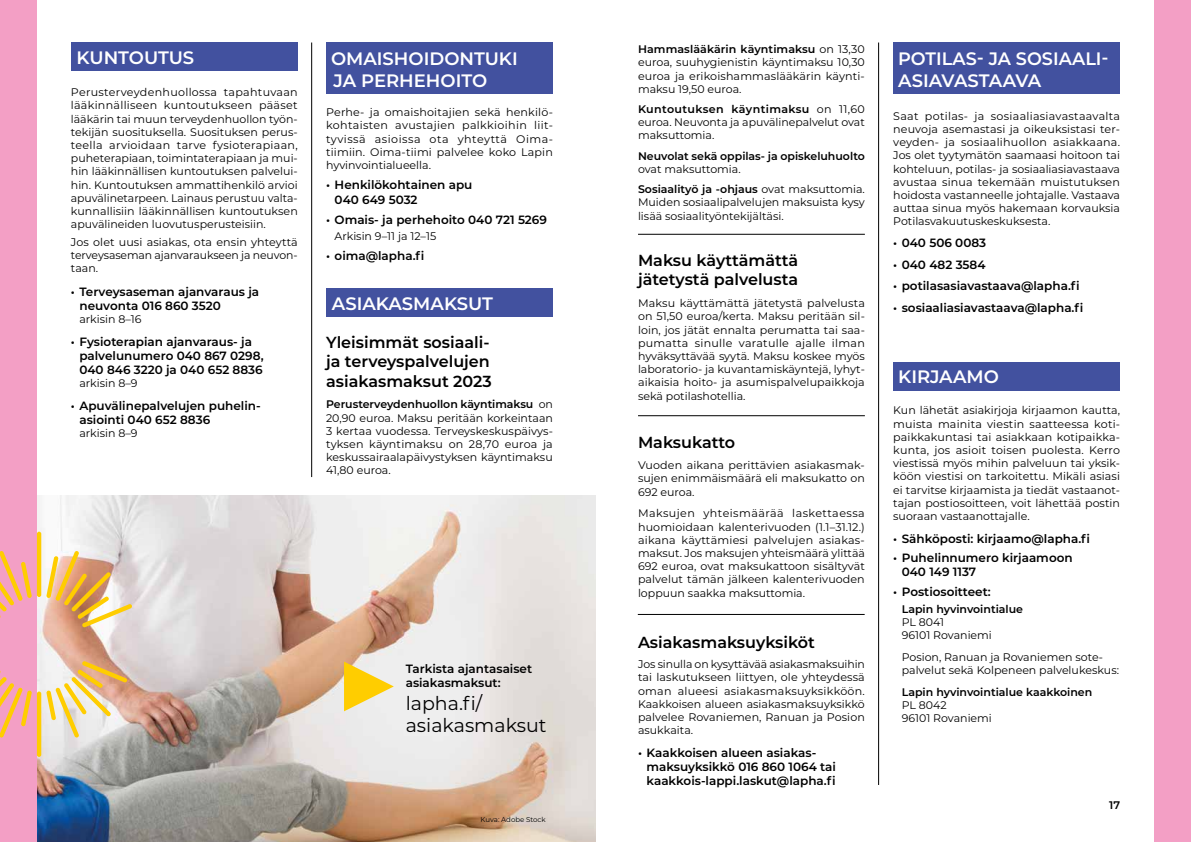
<style>
.page{position:relative;width:1191px;height:842px;background:#fff}
.page>*{position:absolute;margin:0;border:0;box-sizing:border-box;transform-origin:0 0}
.t1{font:19px/22.8px "Montserrat";color:#000}
.t2{font:600 18px/21.6px "Montserrat";color:#fff}
.t3{font:600 16px/19.2px "Montserrat";color:#000}
.t4{font:600 12px/14px "Montserrat";color:#000}
.t5{font:11px/13.2px "Montserrat";color:#000;text-align:justify}
.t6{font:600 11px "Montserrat";color:#000}
.t7{font:7px "Montserrat";color:#000}
.s1{font-weight:600}
</style>
<div class="page">
<div style="left:1154px;top:0;width:37px;height:842px;background:#f39fc5"></div>
<div style="left:325px;top:289px;width:227px;height:28px;background:#42519f"></div>
<div style="left:71px;top:43px;width:227px;height:28px;background:#42519f"></div>
<div style="left:893px;top:362px;width:227px;height:29px;background:#42519f"></div>
<div style="left:893px;top:43px;width:227px;height:51px;background:#42519f"></div>
<img style="left:37px;top:495px;width:559px;height:347px">
<div style="left:326px;top:43px;width:227px;height:51px;background:#42519f"></div>
<hr style="left:638px;top:234px;width:227px;height:1px;background:#000">
<hr style="left:878px;top:43px;width:1px;height:742px;background:#000">
<hr style="left:311px;top:43px;width:1px;height:434px;background:#000">
<div style="left:0;top:0;width:37px;height:842px;background:#f39fc5"></div>
<hr style="left:638px;top:415px;width:227px;height:1px;background:#000">
<svg style="left:0;top:670px;width:32px;height:67px"></svg>
<hr style="left:37px;top:691px;width:4px;height:66px;background:#ffcd00;border-radius:2px">
<svg style="left:46px;top:661px;width:81px;height:76px"></svg>
<img style="left:46px;top:551px;width:86px;height:76px">
<hr style="left:37px;top:532px;width:4px;height:65px;background:#ffcd00;border-radius:2px">
<svg style="left:0;top:551px;width:32px;height:67px"></svg>
<svg style="left:344px;top:662px;width:50px;height:49px"></svg>
<hr style="left:638px;top:614px;width:226px;height:1px;background:#000">
<h2 class="t2" style="left:77px;top:46px;width:119px">KUNTOUTUS</h2>
<p class="t5" style="left:71px;top:85px;width:228px">Perusterveydenhuollossa tapahtuvaan lääkinnälliseen kuntoutukseen pääset lääkärin tai muun terveydenhuollon työn&shy;tekijän suosituksella. Suosituksen perus&shy;teella arvioidaan tarve fysioterapiaan, puheterapiaan, toimintaterapiaan ja mui&shy;hin lääkinnällisen kuntoutuksen palvelui&shy;hin. Kuntoutuksen ammattihenkilö arvioi apuvälinetarpeen. Lainaus perustuu valta&shy;kunnallisiin lääkinnällisen kuntoutuksen apuvälineiden luovutusperusteisiin.</p>
<p class="t5" style="left:71px;top:235px;width:228px">Jos olet uusi asiakas, ota ensin yhteyttä terveysaseman ajanvaraukseen ja neuvon&shy;taan.</p>
<p class="t4" style="left:79px;top:284px;width:181px;text-indent:-9px">• Terveysaseman ajanvaraus ja neuvonta 016 860 3520</p>
<p class="t5" style="left:79px;top:313px;width:64px">arkisin 8–16</p>
<p class="t4" style="left:79px;top:334px;width:186px;text-indent:-9px">• Fysioterapian ajanvaraus- ja palvelunumero 040 867 0298,<br>040 846 3220 ja 040 652 8836</p>
<p class="t5" style="left:79px;top:376px;width:60px">arkisin 8–9</p>
<p class="t4" style="left:79px;top:398px;width:183px;text-indent:-9px">• Apuvälinepalvelujen puhelin&shy;asiointi 040 652 8836</p>
<p class="t5" style="left:79px;top:426px;width:60px">arkisin 8–9</p>
<h2 class="t2" style="left:331px;top:47px;width:188px">OMAISHOIDONTUKI<br>JA PERHEHOITO</h2>
<p class="t5" style="left:326px;top:105px;width:228px">Perhe- ja omaishoitajien sekä henkilö&shy;kohtaisten avustajien palkkioihin liit&shy;tyvissä asioissa ota yhteyttä Oima&shy;tiimiin. Oima-tiimi palvelee koko Lapin hyvinvointialueella.</p>
<p class="t4" style="left:334px;top:177px;width:139px;line-height:14.4px;text-indent:-9px">• Henkilökohtainen apu<br>040 649 5032</p>
<p class="t4" style="left:326px;top:212px;width:222px">• Omais- ja perhehoito 040 721 5269</p>
<p class="t5" style="left:334px;top:229px;width:103px">Arkisin 9–11 ja 12–15</p>
<p class="t4" style="left:326px;top:248px;width:100px">• oima@lapha.fi</p>
<h2 class="t2" style="left:332px;top:292px;width:163px">ASIAKASMAKSUT</h2>
<h3 class="t3" style="left:326px;top:332px;width:167px">Yleisimmät sosiaali&shy;ja terveyspalvelujen asiakasmaksut 2023</h3>
<p class="t5" style="left:326px;top:397px;width:228px"><span class="s1">Perusterveydenhuollon käyntimaksu</span> on 20,90 euroa. Maksu peritään korkeintaan 3 kertaa vuodessa. Terveyskeskuspäivys&shy;tyksen käyntimaksu on 28,70 euroa ja keskussairaalapäivystyksen käyntimaksu 41,80 euroa.</p>
<p class="t4" style="left:406px;top:662px;width:128px;line-height:13.5px">Tarkista ajantasaiset asiakasmaksut:</p>
<h1 class="t1" style="left:406px;top:691px;width:142px">lapha.fi/ asiakasmaksut</h1>
<p class="t7" style="left:480px;top:815px;width:67px">Kuva: Adobe Stock</p>
<p class="t5" style="left:638px;top:42px;width:228px"><span class="s1">Hammaslääkärin käyntimaksu</span> on 13,30 euroa, suuhygienistin käyntimaksu 10,30 euroa ja erikoishammaslääkärin käynti&shy;maksu 19,50 euroa.</p>
<p class="t5" style="left:638px;top:102px;width:228px"><span class="s1">Kuntoutuksen käyntimaksu</span> on 11,60 euroa. Neuvonta ja apuvälinepalvelut ovat maksuttomia.</p>
<p class="t6" style="left:638px;top:148px;width:228px">Neuvolat sekä oppilas- ja opiskeluhuolto</p>
<p class="t5" style="left:638px;top:159px;width:228px;line-height:20.3px">ovat maksuttomia.<br><span class="s1">Sosiaalityö ja -ohjaus</span> ovat maksuttomia.</p>
<p class="t5" style="left:638px;top:196px;width:228px">Muiden sosiaalipalvelujen maksuista kysy lisää sosiaalityöntekijältäsi.</p>
<h3 class="t3" style="left:638px;top:250px;width:162px">Maksu käyttämättä jätetystä palvelusta</h3>
<p class="t5" style="left:638px;top:296px;width:228px">Maksu käyttämättä jätetystä palvelusta on 51,50 euroa/kerta. Maksu peritään sil&shy;loin, jos jätät ennalta perumatta tai saa&shy;pumatta sinulle varatulle ajalle ilman hyväksyttävää syytä. Maksu koskee myös laboratorio- ja kuvantamiskäyntejä, lyhyt&shy;aikaisia hoito- ja asumispalvelupaikkoja sekä potilashotellia.</p>
<h3 class="t3" style="left:638px;top:432px;width:99px">Maksukatto</h3>
<p class="t5" style="left:638px;top:458px;width:228px">Vuoden aikana perittävien asiakasmak&shy;sujen enimmäismäärä eli maksukatto on 692 euroa.</p>
<p class="t5" style="left:638px;top:506px;width:228px">Maksujen yhteismäärää laskettaessa huomioidaan kalenterivuoden (1.1–31.12.) aikana käyttämiesi palvelujen asiakas&shy;maksut. Jos maksujen yhteismäärä ylittää 692 euroa, ovat maksukattoon sisältyvät palvelut tämän jälkeen kalenterivuoden loppuun saakka maksuttomia.</p>
<h3 class="t3" style="left:638px;top:632px;width:178px">Asiakasmaksuyksiköt</h3>
<p class="t5" style="left:638px;top:657px;width:228px">Jos sinulla on kysyttävää asiakasmaksuihin tai laskutukseen liittyen, ole yhteydessä oman alueesi asiakasmaksuyksikköön.<br>Kaakkoisen alueen asiakasmaksuyksikkö palvelee Rovaniemen, Ranuan ja Posion asukkaita.</p>
<p class="t4" style="left:646px;top:745px;width:191px;text-indent:-9px">• Kaakkoisen alueen asiakas&shy;maksuyksikkö 016 860 1064 tai kaakkois-lappi.laskut@lapha.fi</p>
<h2 class="t2" style="left:898px;top:47px;width:212px">POTILAS- JA SOSIAALI-<br>ASIAVASTAAVA</h2>
<p class="t5" style="left:893px;top:109px;width:228px">Saat potilas- ja sosiaaliasiavastaavalta neuvoja asemastasi ja oikeuksistasi ter&shy;veyden- ja sosiaalihuollon asiakkaana.<br>Jos olet tyytymätön saamaasi hoitoon tai kohteluun, potilas- ja sosiaaliasiavastaava avustaa sinua tekemään muistutuksen hoidosta vastanneelle johtajalle. Vastaava auttaa sinua myös hakemaan korvauksia Potilasvakuutuskeskuksesta.</p>
<p class="t4" style="left:893px;top:235px;width:94px">• 040 506 0083</p>
<p class="t4" style="left:893px;top:257px;width:94px">• 040 482 3584</p>
<p class="t4" style="left:893px;top:279px;width:188px">• potilasasiavastaava@lapha.fi</p>
<p class="t4" style="left:893px;top:300px;width:192px">• sosiaaliasiavastaava@lapha.fi</p>
<h2 class="t2" style="left:898px;top:365px;width:102px">KIRJAAMO</h2>
<p class="t5" style="left:893px;top:404px;width:228px">Kun lähetät asiakirjoja kirjaamon kautta, muista mainita viestin saatteessa koti&shy;paikkakuntasi tai asiakkaan kotipaikka&shy;kunta, jos asioit toisen puolesta. Kerro viestissä myös mihin palveluun tai yksik&shy;köön viestisi on tarkoitettu. Mikäli asiasi ei tarvitse kirjaamista ja tiedät vastaanot&shy;tajan postiosoitteen, voit lähettää postin suoraan vastaanottajalle.</p>
<p class="t4" style="left:893px;top:531px;width:198px">• Sähköposti: kirjaamo@lapha.fi</p>
<p class="t4" style="left:901px;top:550px;width:172px;text-indent:-9px">• Puhelinnumero kirjaamoon<br>040 149 1137</p>
<p class="t4" style="left:893px;top:584px;width:99px">• Postiosoitteet:</p>
<p class="t6" style="left:901px;top:601px;width:123px">Lapin hyvinvointialue</p>
<p class="t5" style="left:901px;top:615px;width:92px">PL 8041<br>96101 Rovaniemi</p>
<p class="t5" style="left:901px;top:650px;width:219px">Posion, Ranuan ja Rovaniemen sote&shy;palvelut sekä Kolpeneen palvelukeskus:</p>
<p class="t6" style="left:901px;top:684px;width:192px">Lapin hyvinvointialue kaakkoinen</p>
<p class="t5" style="left:901px;top:698px;width:92px">PL 8042<br>96101 Rovaniemi</p>
<p class="t6" style="left:1109px;top:797px;width:12px">17</p>
</div>
